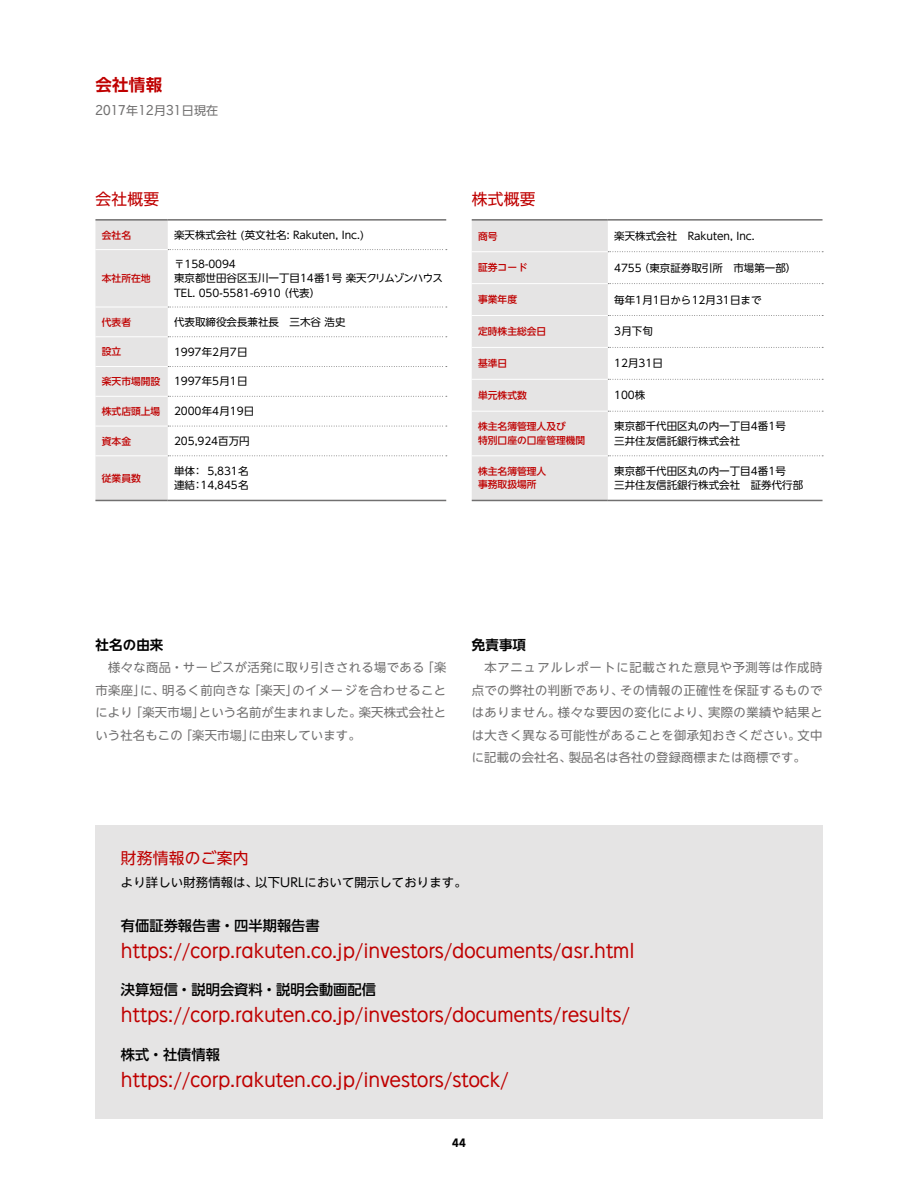
<style>
.page{position:relative;width:918px;height:1188px;background:#fff}
.page>*{position:absolute;margin:0;border:0;box-sizing:border-box;transform-origin:0 0}
.t1{font:18px "Rakuten Global R";color:#bf0000}
.t2{font:700 16.5px "UD Shin Go NT Pro De";color:#bf0000}
.t3{font:15.75px "UD Shin Go NT Pro";letter-spacing:.015em;color:#bf0000}
.t4{font:500 14.25px "UD Shin Go NT Pro";color:#000}
.t5{font:700 13.5px "UD Shin Go NT Pro De";letter-spacing:.01em;color:#000}
.t6{font:12.6px "Rakuten Global R";letter-spacing:.005em;color:#717070}
.t7{font:12.3px/22.5px "UD Shin Go NT Pro";letter-spacing:.02em;color:#717070;text-align:justify}
.t8{font:12.3px "UD Shin Go NT Pro";letter-spacing:.015em;color:#000}
.t9{font:10.8px "Rakuten Global B";color:#000}
.t10{font:10.5px/14.2px "UD Shin Go NT Pro";color:#000}
.t11{font:500 9.75px/13.5px "UD Shin Go NT Pro";color:#bf0000}
.s1{font-family:"UD Shin Go NT Pro";font-size:12px}
</style>
<div class="page">
<div style="left:95px;top:825px;width:728px;height:293px;background:#e5e4e4"></div>
<svg style="left:95px;top:220px;width:352px;height:280px"></svg>
<hr style="left:95px;top:219px;width:73px;height:2px;background:#717070">
<hr style="left:168px;top:219px;width:278px;height:2px;background:#717070">
<hr style="left:95px;top:500px;width:73px;height:1px;background:#717070">
<hr style="left:168px;top:500px;width:278px;height:1px;background:#717070">
<hr style="left:95px;top:249px;width:73px;height:1px;background:#fff">
<hr style="left:95px;top:307px;width:73px;height:1px;background:#fff">
<hr style="left:95px;top:336px;width:73px;height:1px;background:#fff">
<hr style="left:95px;top:366px;width:73px;height:1px;background:#fff">
<hr style="left:95px;top:396px;width:73px;height:1px;background:#fff">
<hr style="left:95px;top:426px;width:73px;height:1px;background:#fff">
<hr style="left:95px;top:455px;width:73px;height:1px;background:#fff">
<svg style="left:472px;top:221px;width:351px;height:279px"></svg>
<hr style="left:472px;top:219px;width:136px;height:2px;background:#717070">
<hr style="left:608px;top:219px;width:215px;height:2px;background:#717070">
<hr style="left:472px;top:500px;width:136px;height:1px;background:#717070">
<hr style="left:608px;top:500px;width:215px;height:1px;background:#717070">
<hr style="left:472px;top:251px;width:136px;height:1px;background:#fff">
<hr style="left:472px;top:283px;width:136px;height:1px;background:#fff">
<hr style="left:472px;top:315px;width:136px;height:1px;background:#fff">
<hr style="left:472px;top:347px;width:136px;height:1px;background:#fff">
<hr style="left:472px;top:379px;width:136px;height:1px;background:#fff">
<hr style="left:472px;top:411px;width:136px;height:1px;background:#fff">
<hr style="left:472px;top:455px;width:136px;height:1px;background:#fff">
<h2 class="t2" style="left:95px;top:71px;width:68px">会社情報</h2>
<p class="t6" style="left:95px;top:102px;width:124px">2017<span class="s1">年</span>12<span class="s1">月</span>31<span class="s1">日現在</span></p>
<h3 class="t3" style="left:95px;top:186px;width:65px">会社概要</h3>
<p class="t11" style="left:102px;top:228px;width:31px">会社名</p>
<p class="t10" style="left:174px;top:227px;width:191px">楽天株式会社 (英文社名: Rakuten, Inc.)</p>
<p class="t11" style="left:102px;top:271px;width:50px">本社所在地</p>
<p class="t10" style="left:174px;top:257px;width:270px">〒158-0094<br>東京都世田谷区玉川一丁目14番1号 楽天クリムゾンハウス<br>TEL. 050-5581-6910（代表）</p>
<p class="t11" style="left:102px;top:315px;width:31px">代表者</p>
<p class="t10" style="left:174px;top:314px;width:173px">代表取締役会長兼社長　三木谷 浩史</p>
<p class="t11" style="left:102px;top:345px;width:21px">設立</p>
<p class="t10" style="left:174px;top:344px;width:75px">1997年2月7日</p>
<p class="t11" style="left:102px;top:374px;width:60px">楽天市場開設</p>
<p class="t10" style="left:174px;top:374px;width:75px">1997年5月1日</p>
<p class="t11" style="left:102px;top:404px;width:60px">株式店頭上場</p>
<p class="t10" style="left:174px;top:404px;width:82px">2000年4月19日</p>
<p class="t11" style="left:102px;top:434px;width:31px">資本金</p>
<p class="t10" style="left:174px;top:434px;width:77px">205,924百万円</p>
<p class="t11" style="left:102px;top:471px;width:40px">従業員数</p>
<p class="t10" style="left:174px;top:463px;width:76px">単体： 5,831名連結：14,845名</p>
<h3 class="t3" style="left:472px;top:186px;width:65px">株式概要</h3>
<p class="t11" style="left:478px;top:229px;width:21px">商号</p>
<p class="t10" style="left:614px;top:229px;width:142px">楽天株式会社　Rakuten, Inc.</p>
<p class="t11" style="left:478px;top:261px;width:51px">証券コード</p>
<p class="t10" style="left:614px;top:260px;width:184px">4755（東京証券取引所　市場第一部）</p>
<p class="t11" style="left:478px;top:293px;width:40px">事業年度</p>
<p class="t10" style="left:614px;top:292px;width:149px">毎年1月1日から12月31日まで</p>
<p class="t11" style="left:478px;top:324px;width:70px">定時株主総会日</p>
<p class="t10" style="left:614px;top:324px;width:40px">3月下旬</p>
<p class="t11" style="left:478px;top:356px;width:31px">基準日</p>
<p class="t10" style="left:614px;top:356px;width:50px">12月31日</p>
<p class="t11" style="left:478px;top:388px;width:50px">単元株式数</p>
<p class="t10" style="left:614px;top:388px;width:33px">100株</p>
<p class="t11" style="left:478px;top:420px;width:109px">株主名簿管理人及び<br>特別口座の口座管理機関</p>
<p class="t10" style="left:614px;top:419px;width:173px">東京都千代田区丸の内一丁目4番1号三井住友信託銀行株式会社</p>
<p class="t11" style="left:478px;top:464px;width:70px">株主名簿管理人事務取扱場所</p>
<p class="t10" style="left:614px;top:463px;width:190px">東京都千代田区丸の内一丁目4番1号<br>三井住友信託銀行株式会社　証券代行部</p>
<p class="t5" style="left:95px;top:634px;width:70px">社名の由来</p>
<p class="t7" style="left:95px;top:656px;width:352px;text-indent:13px">様々な商品・サービスが活発に取り引きされる場である「楽市楽座」に、明るく前向きな「楽天」のイメージを合わせることにより「楽天市場」という名前が生まれました。楽天株式会社という社名もこの「楽天市場」に由来しています。</p>
<p class="t5" style="left:472px;top:634px;width:56px">免責事項</p>
<p class="t7" style="left:472px;top:656px;width:352px;text-indent:13px">本アニュアルレポートに記載された意見や予測等は作成時点での弊社の判断であり、その情報の正確性を保証するものではありません。様々な要因の変化により、実際の業績や結果とは大きく異なる可能性があることを御承知おきください。文中に記載の会社名、製品名は各社の登録商標または商標です。</p>
<h3 class="t3" style="left:121px;top:846px;width:129px">財務情報のご案内</h3>
<p class="t8" style="left:121px;top:873px;width:347px">より詳しい財務情報は、以下URLにおいて開示しております。</p>
<h3 class="t4" style="left:121px;top:914px;width:200px">有価証券報告書・四半期報告書</h3>
<h1 class="t1" style="left:121px;top:939px;width:515px">https://corp.rakuten.co.jp/investors/documents/asr.html</h1>
<h3 class="t4" style="left:121px;top:978px;width:257px">決算短信・説明会資料・説明会動画配信</h3>
<h1 class="t1" style="left:121px;top:1003px;width:511px">https://corp.rakuten.co.jp/investors/documents/results/</h1>
<h3 class="t4" style="left:121px;top:1043px;width:101px">株式・社債情報</h3>
<h1 class="t1" style="left:121px;top:1068px;width:389px">https://corp.rakuten.co.jp/investors/stock/</h1>
<p class="t9" style="left:452px;top:1135px;width:15px">44</p>
</div>
